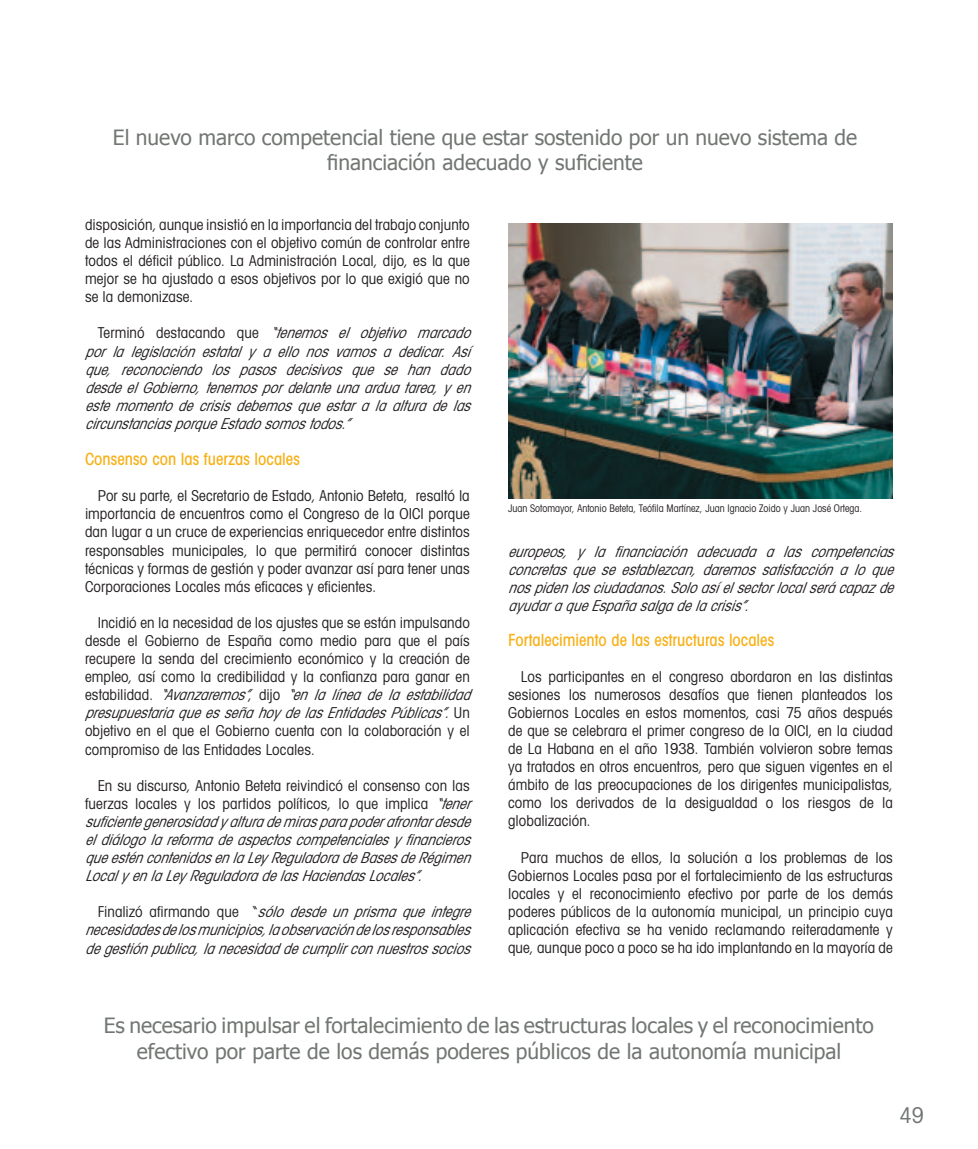
<style>
.page{position:relative;width:978px;height:1149px;background:#fff}
.page>*{position:absolute;margin:0;border:0;box-sizing:border-box;transform-origin:0 0}
.t1{font:condensed 21.75px "Avant Garde";color:#727773}
.t2{font:21px/25.5px "Tahoma";color:#727773;text-align:center}
.t3{font:500 condensed 16.8px "Avant Garde";letter-spacing:.005em;color:#f7b118}
.t4{font:condensed 15px/18px "Avant Garde";letter-spacing:.005em;color:#231f20;text-align:justify}
.t5{font:italic condensed 15px/18px "Avant Garde";color:#231f20;text-align:justify}
.t6{font:condensed 10.5px "Avant Garde";color:#231f20;scale:.95 1}
.s1{font-style:normal}
.s2{font-style:italic}
</style>
<div class="page">
<img style="left:508px;top:223px;width:385px;height:275px">
<p class="t2" style="left:113px;top:124px;width:746px">El nuevo marco competencial tiene que estar sostenido por un nuevo sistema de financiación adecuado y suficiente</p>
<p class="t4" style="left:85px;top:215px;width:386px">disposición, aunque insistió en la importancia del trabajo conjunto de las Administraciones con el objetivo común de controlar entre todos el déficit público. La Administración Local, dijo, es la que mejor se ha ajustado a esos objetivos por lo que exigió que no se la demonizase.</p>
<p class="t5" style="left:85px;top:323px;width:393px;text-indent:13px"><span class="s1">T e r m i n ó d e s t a c a n d o q u e</span> “tenemos el objetivo marcado por la legislación estatal y a ello nos vamos a dedicar. Así que, reconociendo los pasos decisivos que se han dado desdeelGobierno,tenemospordelanteunaarduatarea,y en estemomentodecrisisdebemosqueestaralaalturadelas circunstanciasporqueEstadosomostodos.”</p>
<p class="t3" style="left:85px;top:448px;width:216px">Consenso con las fuerzas locales</p>
<p class="t4" style="left:85px;top:486px;width:386px;text-indent:13px">Por su parte, el Secretario de Estado, Antonio Beteta, resaltó la importancia de encuentros como el Congreso de la OICI porque dan lugar a un cruce de experiencias enriquecedor entre distintos responsables municipales, lo que permitirá conocer distintas técnicas y formas de gestión y poder avanzar así para tener unas Corporaciones Locales más eficaces y eficientes.</p>
<p class="t4" style="left:85px;top:613px;width:393px;text-align:left;text-indent:13px">Incidió en la necesidad de los ajustes que se están impulsando desde el Gobierno de España como medio para que el país recupere la senda del crecimiento económico y la creación de empleo, así como la credibilidad y la confianza para ganar en e s t a b i l i d a d . <span class="s2">“Avanzaremos”</span>, d i j o <span class="s2">“enlalíneadelaestabilidad presupuestariaqueesseñahoy delasEntidadesPúblicas”.</span>U n objetivo en el que el Gobierno cuenta con la colaboración y el compromiso de las Entidades Locales.</p>
<p class="t5" style="left:85px;top:775px;width:393px;text-align:left;text-indent:13px"><span class="s1">En su discurso, Antonio Beteta reivindicó el consenso con las fuerzas locales y los partidos políticos, lo que implica</span> “tener suficientegenerosidady alturademirasparapoderafrontardesde eldiálogolareformadeaspectoscompetencialesy financieros queesténcontenidosenlaLey ReguladoradeBasesdeRégimen Localy enlaLey ReguladoradelasHaciendasLocales”.</p>
<p class="t5" style="left:85px;top:902px;width:393px;text-indent:13px"><span class="s1">F i n a l i z ó a fi r m a n d o q u e “</span> sólodesdeunprismaqueintegre necesidadesdelosmunicipios,laobservacióndelosresponsables degestiónpublica,lanecesidaddecumplirconnuestrossocios</p>
<p class="t6" style="left:508px;top:501px;width:374px">Juan Sotomayor, Antonio Beteta, Teófila Martínez, Juan Ignacio Zoido y Juan José Ortega.</p>
<p class="t5" style="left:508px;top:541px;width:393px">europeos, y la financiación adecuada a las competencias concretasqueseestablezcan,daremossatisfacciónaloque nospidenlosciudadanos.Soloasíelsectorlocalserácapazde ayudaraqueEspañasalgadelacrisis”.</p>
<p class="t3" style="left:508px;top:628px;width:268px">Fortalecimiento de las estructuras locales</p>
<p class="t4" style="left:508px;top:666px;width:386px;text-indent:13px">Los participantes en el congreso abordaron en las distintas sesiones los numerosos desafíos que tienen planteados los Gobiernos Locales en estos momentos, casi 75 años después de que se celebrara el primer congreso de la OICI, en la ciudad de La Habana en el año 1938. También volvieron sobre temas ya tratados en otros encuentros, pero que siguen vigentes en el ámbito de las preocupaciones de los dirigentes municipalistas, como los derivados de la desigualdad o los riesgos de la globalización.</p>
<p class="t4" style="left:508px;top:847px;width:386px;text-indent:13px">Para muchos de ellos, la solución a los problemas de los Gobiernos Locales pasa por el fortalecimiento de las estructuras locales y el reconocimiento efectivo por parte de los demás poderes públicos de la autonomía municipal, un principio cuya aplicación efectiva se ha venido reclamando reiteradamente y que, aunque poco a poco se ha ido implantando en la mayoría de</p>
<p class="t2" style="left:104px;top:1011px;width:772px">Es necesario impulsar el fortalecimiento de las estructuras locales y el reconocimiento efectivo por parte de los demás poderes públicos de la autonomía municipal</p>
<p class="t1" style="left:900px;top:1101px;width:26px">49</p>
</div>
